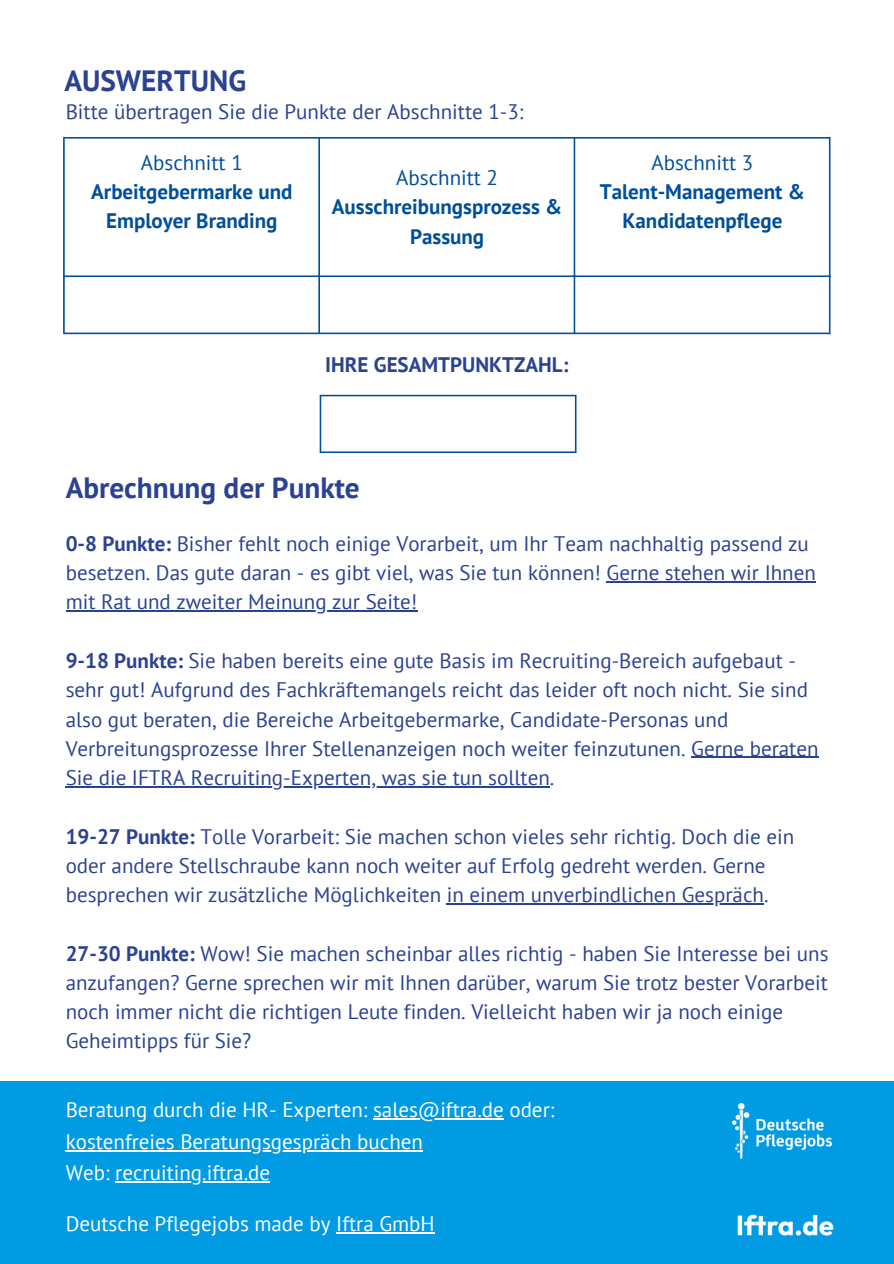
<style>
.page{position:relative;width:894px;height:1264px;background:#fff}
.page>*{position:absolute;margin:0;border:0;box-sizing:border-box;transform-origin:0 0}
.t1{font:700 29.25px "PT Sans";color:#2b4292}
.t2{font:21px/29.2px "PT Sans";color:#2b4292}
.t3{font:21px "PT Sans";color:#fff}
.t4{font:700 21px/29.1px "PT Sans";color:#004f99;text-align:center}
.t5{font:21px "PT Sans";color:#004f99}
.t6{font:700 21px "PT Sans";color:#2b4292}
.s1{font-weight:700}
</style>
<div class="page">
<svg style="left:65px;top:277px;width:763px;height:55px"></svg>
<hr style="left:63px;top:139px;width:2px;height:193px;background:#004f99">
<hr style="left:318px;top:139px;width:2px;height:193px;background:#004f99">
<hr style="left:573px;top:139px;width:2px;height:193px;background:#004f99">
<hr style="left:828px;top:139px;width:2px;height:193px;background:#004f99">
<hr style="left:63px;top:137px;width:767px;height:2px;background:#004f99">
<hr style="left:63px;top:275px;width:767px;height:2px;background:#004f99">
<hr style="left:63px;top:332px;width:767px;height:2px;background:#004f99">
<hr style="left:606px;top:581px;width:209px;height:1px;background:#2b4292">
<hr style="left:66px;top:610px;width:351px;height:1px;background:#2b4292">
<hr style="left:691px;top:757px;width:127px;height:1px;background:#2b4292">
<hr style="left:66px;top:786px;width:483px;height:1px;background:#2b4292">
<hr style="left:447px;top:903px;width:316px;height:1px;background:#2b4292">
<hr style="left:319px;top:396px;width:2px;height:55px;background:#004f99">
<hr style="left:574px;top:396px;width:2px;height:55px;background:#004f99">
<hr style="left:319px;top:395px;width:257px;height:1px;background:#004f99">
<hr style="left:319px;top:451px;width:257px;height:2px;background:#004f99">
<div style="left:0;top:1081px;width:893px;height:182px;background:#009be3"></div>
<img style="left:732px;top:1103px;width:99px;height:55px">
<img style="left:737px;top:1214px;width:96px;height:21px">
<hr style="left:373px;top:1118px;width:130px;height:1px;background:#fff">
<hr style="left:66px;top:1149px;width:357px;height:2px;background:#fff">
<hr style="left:115px;top:1181px;width:155px;height:1px;background:#fff">
<hr style="left:336px;top:1232px;width:98px;height:1px;background:#fff">
<h1 class="t1" style="left:64px;top:61px;width:183px">AUSWERTUNG</h1>
<p class="t2" style="left:66px;top:96px;width:459px">Bitte übertragen Sie die Punkte der Abschnitte 1-3:</p>
<h1 class="t5" style="left:141px;top:149px;width:103px">Abschnitt 1</h1>
<p class="t4" style="left:91px;top:177px;width:203px">Arbeitgebermarke und<br>Employer Branding</p>
<p class="t5" style="left:396px;top:164px;width:103px">Abschnitt 2</p>
<p class="t4" style="left:332px;top:192px;width:232px">Ausschreibungsprozess &amp;<br>Passung</p>
<p class="t5" style="left:651px;top:149px;width:103px">Abschnitt 3</p>
<p class="t4" style="left:599px;top:177px;width:207px">Talent-Management &amp;<br>Kandidatenpflege</p>
<p class="t6" style="left:325px;top:351px;width:244px">IHRE GESAMTPUNKTZAHL:</p>
<p class="t1" style="left:66px;top:468px;width:295px">Abrechnung der Punkte</p>
<p class="t2" style="left:66px;top:528px;width:751px"><span class="s1">0-8 Punkte:</span> Bisher fehlt noch einige Vorarbeit, um Ihr Team nachhaltig passend zu besetzen. Das gute daran - es gibt viel, was Sie tun können! Gerne stehen wir Ihnen</p>
<p class="t2" style="left:66px;top:587px;width:353px">mit Rat und zweiter Meinung zur Seite!</p>
<p class="t2" style="left:66px;top:645px;width:743px"><span class="s1">9-18 Punkte:</span> Sie haben bereits eine gute Basis im Recruiting-Bereich aufgebaut - sehr gut! Aufgrund des Fachkräftemangels reicht das leider oft noch nicht. Sie sind also gut beraten, die Bereiche Arbeitgebermarke, Candidate-Personas und</p>
<h3 class="t2" style="left:66px;top:733px;width:754px">Verbreitungsprozesse Ihrer Stellenanzeigen noch weiter feinzutunen. Gerne beraten</h3>
<h2 class="t2" style="left:66px;top:762px;width:490px">Sie die IFTRA Recruiting-Experten, was sie tun sollten.</h2>
<h2 class="t2" style="left:66px;top:821px;width:729px"><span class="s1">19-27 Punkte:</span> Tolle Vorarbeit: Sie machen schon vieles sehr richtig. Doch die ein oder andere Stellschraube kann noch weiter auf Erfolg gedreht werden. Gerne besprechen wir zusätzliche Möglichkeiten in einem unverbindlichen Gespräch.</h2>
<p class="t2" style="left:66px;top:938px;width:764px;text-align:justify"><span class="s1">27-30 Punkte:</span> Wow! Sie machen scheinbar alles richtig - haben Sie Interesse bei uns anzufangen? Gerne sprechen wir mit Ihnen darüber, warum Sie trotz bester Vorarbeit noch immer nicht die richtigen Leute finden. Vielleicht haben wir ja noch einige</p>
<p class="t2" style="left:66px;top:1026px;width:187px">Geheimtipps für Sie?</p>
<p class="t3" style="left:66px;top:1095px;width:490px">Beratung durch die HR- Experten: sales@iftra.de oder:</p>
<p class="t3" style="left:66px;top:1127px;width:359px">kostenfreies Beratungsgespräch buchen</p>
<p class="t3" style="left:66px;top:1158px;width:206px">Web: recruiting.iftra.de</p>
<p class="t3" style="left:66px;top:1209px;width:370px">Deutsche Pflegejobs made by Iftra GmbH</p>
</div>
